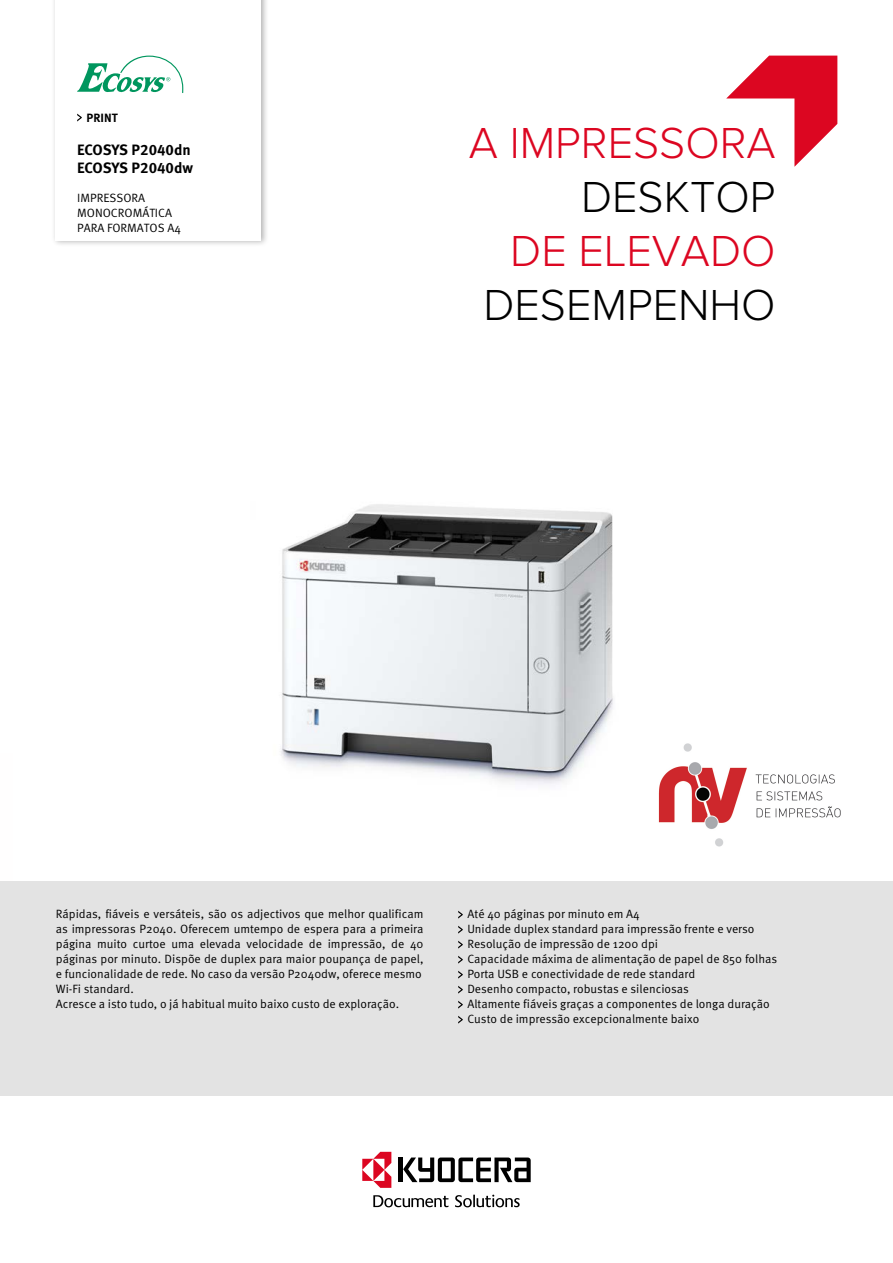
<style>
.page{position:relative;width:893px;height:1263px;background:#fff}
.page>*{position:absolute;margin:0;border:0;box-sizing:border-box;transform-origin:0 0}
.t1{font:300 45px "Proxima Nova";color:#dc0621}
.t2{font:300 45px "Proxima Nova";color:#000}
.t3{font:700 15px/18px "Meta Pro";color:#000}
.t4{font:12px/15px "Meta Pro Norm";color:#000}
.t5{font:700 12px "Meta Pro";color:#000}
</style>
<div class="page">
<img style="left:281px;top:504px;width:332px;height:281px">
<div style="left:51px;top:0;width:217px;height:247px;background:#000;opacity:.3"></div>
<div style="left:56px;top:0;width:205px;height:240px;background:#fff"></div>
<hr style="left:399px;top:1157px;width:4px;height:25px;background:#000">
<svg style="left:403px;top:1157px;width:128px;height:25px"></svg>
<svg style="left:362px;top:1152px;width:29px;height:36px"></svg>
<svg style="left:455px;top:1195px;width:65px;height:12px"></svg>
<svg style="left:373px;top:1195px;width:75px;height:12px"></svg>
<svg style="left:77px;top:56px;width:106px;height:37px"></svg>
<div style="left:0;top:881px;width:893px;height:215px;background:#e3e3e3"></div>
<svg style="left:726px;top:56px;width:111px;height:111px"></svg>
<svg style="left:458px;top:911px;width:5px;height:7px"></svg>
<svg style="left:458px;top:926px;width:5px;height:7px"></svg>
<svg style="left:458px;top:941px;width:5px;height:7px"></svg>
<svg style="left:458px;top:956px;width:5px;height:7px"></svg>
<svg style="left:458px;top:971px;width:5px;height:7px"></svg>
<svg style="left:458px;top:986px;width:5px;height:7px"></svg>
<svg style="left:458px;top:1001px;width:5px;height:7px"></svg>
<svg style="left:458px;top:1016px;width:5px;height:7px"></svg>
<svg style="left:77px;top:114px;width:5px;height:8px"></svg>
<img style="left:658px;top:743px;width:183px;height:104px">
<p class="t5" style="left:87px;top:108px;width:33px">PRINT</p>
<p class="t3" style="left:77px;top:139px;width:117px">ECOSYS P2040dn<br>ECOSYS P2040dw</p>
<p class="t4" style="left:77px;top:190px;width:105px">IMPRESSORA<br>MONOCROMÁTICA<br>PARA FORMATOS A4</p>
<h1 class="t1" style="left:469px;top:117px;width:308px">A IMPRESSORA</h1>
<h1 class="t2" style="left:581px;top:171px;width:196px">DESKTOP</h1>
<h1 class="t1" style="left:510px;top:225px;width:267px">DE ELEVADO</h1>
<h1 class="t2" style="left:483px;top:279px;width:294px">DESEMPENHO</h1>
<p class="t4" style="left:56px;top:905px;width:369px">Rápidas, fiáveis e versáteis, são os adjectivos que melhor qualificam as impressoras P2040. Oferecem umtempo de espera para a primeira página muito curtoe uma elevada velocidade de impressão, de 40 páginas por minuto. Dispõe de duplex para maior poupança de papel, e funcionalidade de rede. No caso da versão P2040dw, oferece mesmo Wi-Fi standard.<br>Acresce a isto tudo, o já habitual muito baixo custo de exploração.</p>
<p class="t4" style="left:467px;top:905px;width:312px">Até 40 páginas por minuto em A4<br>Unidade duplex standard para impressão frente e verso Resolução de impressão de 1200 dpi<br>Capacidade máxima de alimentação de papel de 850 folhas Porta USB e conectividade de rede standard<br>Desenho compacto, robustas e silenciosas<br>Altamente fiáveis graças a componentes de longa duração Custo de impressão excepcionalmente baixo</p>
</div>
